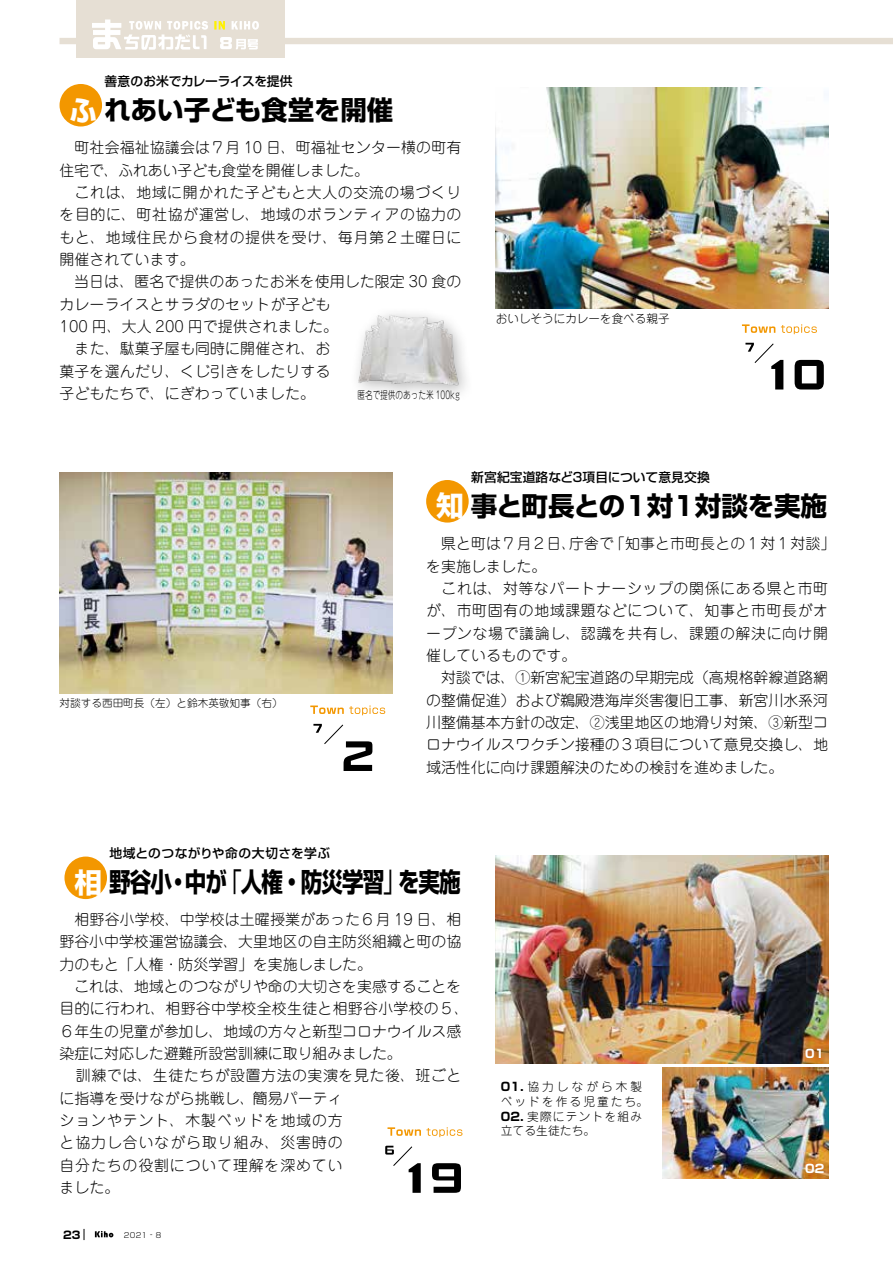
<style>
.page{position:relative;width:893px;height:1263px;background:#fff}
.page>*{position:absolute;margin:0;border:0;box-sizing:border-box;transform-origin:0 0}
.t1{font:700 26.55px "Shin Go Pro";letter-spacing:-.04em;color:#000;scale:.81 1}
.t2{font:700 26.55px "Shin Go Pro";letter-spacing:-.04em;color:#000}
.t3{font:700 26.55px "Shin Go Pro";letter-spacing:-.005em;color:#000}
.t4{font:300 14.85px/22.4px "Jun 101 Pro";letter-spacing:.01em;color:#000}
.t5{font:300 14.85px/22.4px "Jun 101 Pro";letter-spacing:.06em;color:#000}
.t6{font:500 12.75px "Shin Go Pro";letter-spacing:.005em;color:#000}
.t7{font:500 12.75px "Shin Go Pro";letter-spacing:.035em;color:#000}
.t8{font:500 12.75px "Shin Go Pro";letter-spacing:-.015em;color:#000}
.t9{font:300 11.7px/14.9px "Jun 101 Pro";letter-spacing:.175em;color:#000}
.t10{font:300 11.7px/14.9px "Jun 101 Pro";letter-spacing:.105em;color:#000}
.t11{font:300 11.7px "Jun 101 Pro";color:#000}
.t12{font:700 11.7px "Shin Go Pro";color:#fff}
.t13{font:300 10.65px "Jun 101 Pro";color:#000}
.t14{font:300 10.65px "Jun 101 Pro";color:#000;scale:.72 1}
.t15{font:700 10.65px "Shin Go Pro";color:#000}
.t16{font:300 7.5px "Shin Go Pro";color:#000}
.s1{font-size:27.6px;color:#fff}
.s2{font-weight:400}
.s3{font-family:"Shin Go Pro";font-weight:700}
</style>
<div class="page">
<div style="left:60px;top:38px;width:833px;height:6px;background:#e6dfd4"></div>
<div style="left:77px;top:0;width:208px;height:57px;background:#e6dfd4"></div>
<svg style="left:92px;top:19px;width:167px;height:31px"></svg>
<div style="left:64px;top:856px;width:43px;height:43px;background:#f39700;border-radius:50%"></div>
<img style="left:496px;top:855px;width:333px;height:208px">
<img style="left:663px;top:1068px;width:166px;height:110px">
<svg style="left:387px;top:1127px;width:75px;height:10px"></svg>
<svg style="left:385px;top:1146px;width:76px;height:47px"></svg>
<div style="left:426px;top:480px;width:43px;height:43px;background:#f39700;border-radius:50%"></div>
<img style="left:60px;top:472px;width:332px;height:222px">
<svg style="left:310px;top:705px;width:75px;height:10px"></svg>
<svg style="left:313px;top:724px;width:59px;height:47px"></svg>
<div style="left:60px;top:84px;width:42px;height:42px;background:#f39700;border-radius:50%"></div>
<img style="left:496px;top:88px;width:333px;height:221px">
<div style="left:349px;top:305px;width:126px;height:97px;background:#000;opacity:.3"></div>
<img style="left:356px;top:315px;width:105px;height:70px">
<svg style="left:742px;top:324px;width:75px;height:10px"></svg>
<svg style="left:745px;top:343px;width:79px;height:46px"></svg>
<svg style="left:95px;top:1231px;width:18px;height:6px"></svg>
<p class="t8" style="left:105px;top:70px;width:189px">善意のお米でカレーライスを提供</p>
<h1 class="t3" style="left:70px;top:89px;width:325px"><span class="s1">ふ</span>れあい子ども食堂を開催</h1>
<p class="t4" style="left:60px;top:135px;width:403px">　町社会福祉協議会は７月 10 日、町福祉センター横の町有住宅で、ふれあい子ども食堂を開催しました。</p>
<p class="t4" style="left:60px;top:179px;width:403px;text-align:justify;text-indent:15px">これは、地域に開かれた子どもと大人の交流の場づくりを目的に、町社協が運営し、地域のボランティアの協力のもと、地域住民から食材の提供を受け、毎月第２土曜日に開催されています。</p>
<p class="t4" style="left:60px;top:269px;width:403px;text-indent:15px">当日は、匿名で提供のあったお米を使用した限定 30 食のカレーライスとサラダのセットが子ども<br>100 円、大人 200 円で提供されました。<br>　また、駄菓子屋も同時に開催され、お<br>菓子を選んだり、くじ引きをしたりする<br>子どもたちで、にぎわっていました。</p>
<p class="t14" style="left:357px;top:386px;width:144px">匿名で提供のあった米 100kg</p>
<p class="t11" style="left:496px;top:309px;width:175px">おいしそうにカレーを食べる親子</p>
<p class="t6" style="left:471px;top:466px;width:104px">新宮紀宝道路など</p>
<p class="t6" style="left:571px;top:466px;width:140px">３項目について意見交換</p>
<p class="t13" style="left:60px;top:695px;width:225px">対談する西田町長（左）と鈴木英敬知事（右(</p>
<h1 class="t2" style="left:436px;top:484px;width:392px"><span class="s1">知</span>事と町長との１対１対談を実施</h1>
<p class="t4" style="left:610px;top:531px;width:227px">「知事と市町長との１対１対談「</p>
<p class="t4" style="left:426px;top:531px;width:152px">　県と町は７月２日、を実施しました。</p>
<p class="t4" style="left:426px;top:576px;width:403px;text-indent:15px">これは、対等なパートナーシップの関係にある県と市町が、市町固有の地域課題などについて、知事と市町長がオープンな場で議論し、認識を共有し、課題の解決に向け開催しているものです。<br>　対談では、①新宮紀宝道路の早期完成（高規格幹線道路網の整備促進）および鵜殿港海岸災害復旧工事、新宮川水系河川整備基本方針の改定、②浅里地区の地滑り対策、③新型コロナウイルスワクチン接種の３項目について意見交換し、地域活性化に向け課題解決のための検討を進めました。</p>
<p class="t4" style="left:569px;top:531px;width:46px">庁舎で</p>
<p class="t7" style="left:110px;top:843px;width:222px">地域とのつながりや命の大切さを学ぶ</p>
<h1 class="t1" style="left:75px;top:861px;width:122px"><span class="s1">相</span>野谷小</h1>
<h1 class="t1" style="left:220px;top:861px;width:229px"><span class="s2">「</span>人権・防災学習<span class="s2">」</span></h1>
<h1 class="t1" style="left:185px;top:861px;width:54px">中が</h1>
<h1 class="t1" style="left:168px;top:861px;width:28px">・</h1>
<h1 class="t1" style="left:398px;top:861px;width:79px">を実施</h1>
<p class="t4" style="left:60px;top:906px;width:411px">　相野谷小学校、中学校は土曜授業があった６月 19 日、相野谷小中学校運営協議会、大里地区の自主防災組織と町の協力のもと「人権・防災学習」を実施しました。<br>　これは、地域とのつながりや命の大切さを実感することを目的に行われ、相野谷中学校全校生徒と相野谷小学校の５、<br>６年生の児童が参加し、地域の方々と新型コロナウイルス感染症に対応した避難所設営訓練に取り組みました。</p>
<p class="t5" style="left:60px;top:1063px;width:403px;text-indent:16px">訓練では、生徒たちが設置方法の実演を見た後、班ごとに指導を受けながら挑戦し、簡易パーティ<br>ションやテント、木製ベッドを地域の方<br>と協力し合いながら取り組み、災害時の<br>自分たちの役割について理解を深めてい<br>ました。</p>
<p class="t15" style="left:63px;top:1226px;width:19px">23</p>
<p class="t16" style="left:124px;top:1228px;width:40px">2021 ８-</p>
<p class="t9" style="left:501px;top:1077px;width:149px"><span class="s3">01.</span>協力しながら木製ベッドを作る児童たち。</p>
<p class="t10" style="left:501px;top:1107px;width:143px"><span class="s3">02.</span> 実際にテントを組み立てる生徒たち。</p>
<p class="t12" style="left:805px;top:1045px;width:21px">01</p>
<p class="t12" style="left:805px;top:1159px;width:21px">02</p>
</div>
